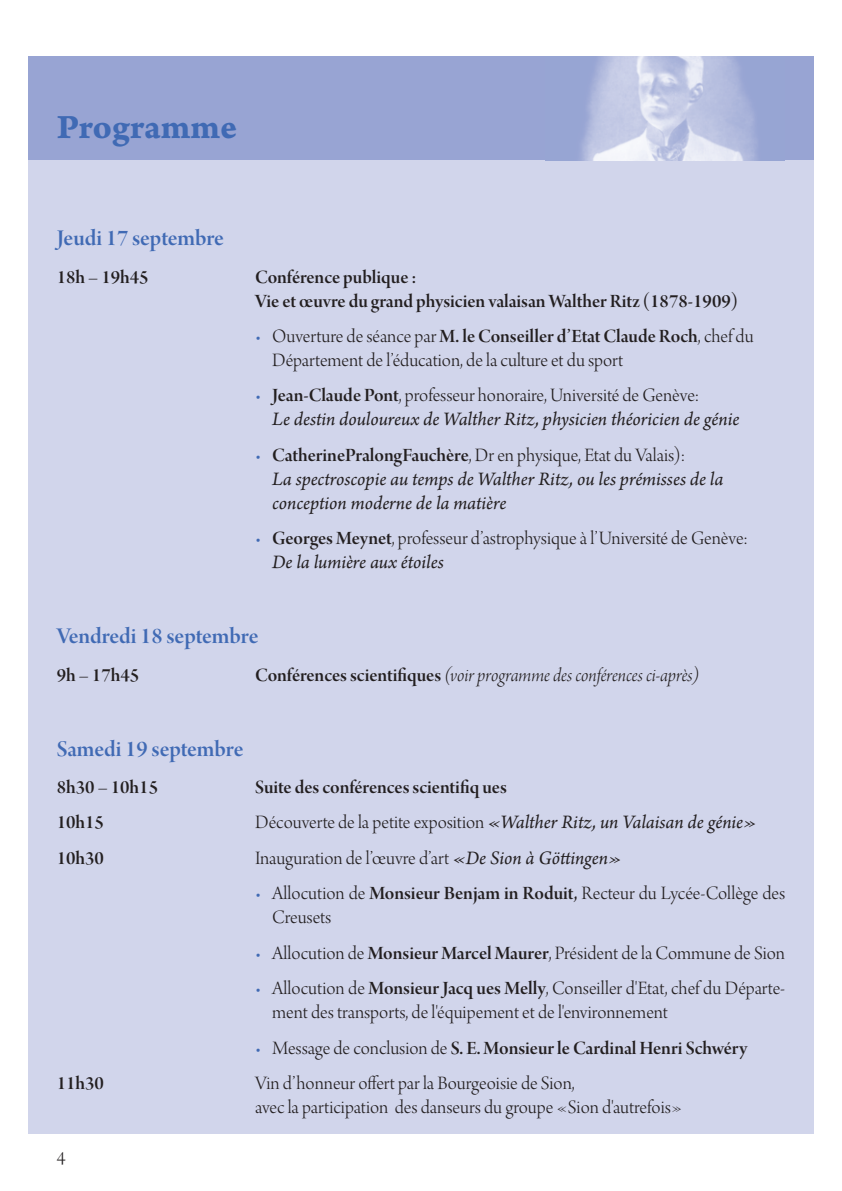
<style>
.page{position:relative;width:842px;height:1191px;background:#fff}
.page>*{position:absolute;margin:0;border:0;box-sizing:border-box;transform-origin:0 0}
.t1{font:36px "Arno Pro Bold Caption";letter-spacing:-.005em;color:#406ab4}
.t2{font:24px "Arno Pro Smbd Display";letter-spacing:-.005em;color:#406ab4}
.t3{font:20px/24px "Arno Pro Light Display";color:#231f20}
.t4{font:20px/24px "Arno Pro Smbd Display";color:#231f20}
.t5{font:italic 20px/24.2px "Arno Pro";letter-spacing:-.005em;color:#231f20}
.t6{font:20px "Arno Pro Light Italic Display";color:#231f20}
.s1{font-family:"Arno Pro Light Display";color:#406ab4}
.s2{font-family:"Arno Pro Light Display"}
.s3{color:#406ab4}
.s4{font-family:"Arno Pro Smbd Display"}
.s5{font-family:"Arno Pro Light Display";font-style:normal}
.s6{font-family:"Arno Pro";font-style:italic}
</style>
<div class="page">
<div style="left:28px;top:57px;width:786px;height:1077px;background:#d1d5eb"></div>
<div style="left:28px;top:57px;width:786px;height:103px;background:#98a4d3"></div>
<img style="left:582px;top:57px;width:174px;height:103px">
<h1 class="t1" style="left:57px;top:114px;width:182px">Programme</h1>
<p class="t2" style="left:57px;top:229px;width:169px">Jeudi 17 septembre</p>
<p class="t4" style="left:57px;top:266px;width:93px">18h – 19h45</p>
<p class="t4" style="left:255px;top:266px;width:484px">Conférence publique :<br>Vie et œuvre du grand physicien valaisan Walther Ritz(1878-1909)</p>
<p class="t4" style="left:255px;top:326px;width:500px"><span class="s1">•</span> <span class="s2">Ouverture de séance par</span> M. leConseiller d’EtatClaude Roch<span class="s2">, chef du</span></p>
<p class="t3" style="left:272px;top:350px;width:353px">Département de l’éducation, de la culture et du sport</p>
<p class="t3" style="left:255px;top:385px;width:446px"><span class="s3">•</span> <span class="s4">Jean-Claude Pont</span>, professeur honoraire, Université de Genève:</p>
<p class="t5" style="left:272px;top:409px;width:469px">Le destin douloureux de Walther Ritz, physicien théoricien de génie</p>
<p class="t3" style="left:255px;top:445px;width:432px"><span class="s3">•</span> <span class="s4">CatherinePralongFauchère</span>, Dr en physique, Etat du Valais):</p>
<p class="t5" style="left:272px;top:468px;width:453px">La spectroscopie au temps de Walther Ritz, ou les prémisses de la conception moderne de la matière</p>
<p class="t3" style="left:255px;top:528px;width:494px"><span class="s3">•</span> <span class="s4">GeorgesMeynet</span>, professeur d’astrophysique à l’Université de Genève:</p>
<p class="t5" style="left:272px;top:552px;width:173px">De la lumière aux étoiles</p>
<p class="t2" style="left:57px;top:627px;width:203px">Vendredi 18 septembre</p>
<p class="t4" style="left:57px;top:665px;width:84px">9h – 17h45</p>
<p class="t6" style="left:255px;top:667px;width:446px"><span class="s4">Conférencesscientifiques</span> (voir programme des conférences ci-après)</p>
<p class="t2" style="left:57px;top:739px;width:188px">Samedi 19 septembre</p>
<p class="t4" style="left:57px;top:777px;width:103px">8h30 – 10h15</p>
<p class="t4" style="left:255px;top:777px;width:253px">Suite desconférencesscientifiq ues</p>
<p class="t4" style="left:57px;top:812px;width:49px">10h15</p>
<p class="t5" style="left:255px;top:812px;width:503px"><span class="s5">Découverte de la petite exposition</span> «Walther Ritz, un Valaisan de génie»</p>
<p class="t4" style="left:57px;top:848px;width:49px">10h30</p>
<p class="t3" style="left:255px;top:847px;width:368px">Inauguration de l’œuvre d’art <span class="s6">«De Sion à Göttingen»</span></p>
<p class="t3" style="left:272px;top:883px;width:515px;text-indent:-17px"><span class="s3">•</span> Allocution de <span class="s4">Monsieur Benjam in Roduit,</span> Recteur du Lycée-Collège des<br>Creusets</p>
<p class="t3" style="left:255px;top:942px;width:531px"><span class="s3">•</span> Allocution de <span class="s4">MonsieurMarcelMaurer</span>, Président de la Commune de Sion</p>
<p class="t3" style="left:272px;top:978px;width:515px;text-indent:-17px"><span class="s3">•</span> Allocution de <span class="s4">Monsieur Jacq ues Melly</span>, Conseiller d'Etat, chef du Départe&shy;ment des transports, de l'équipement et de l'environnement</p>
<p class="t4" style="left:255px;top:1037px;width:494px"><span class="s1">•</span> <span class="s2">Message de conclusion de</span> S. E.MonsieurleCardinal Henri Schwéry</p>
<p class="t4" style="left:57px;top:1072px;width:49px">11h30</p>
<p class="t3" style="left:255px;top:1072px;width:429px">Vin d’honneur offert par la Bourgeoisie de Sion,<br>avec la participation des danseurs du groupe «Sion d'autrefois»</p>
<p class="t3" style="left:57px;top:1147px;width:10px">4</p>
</div>
